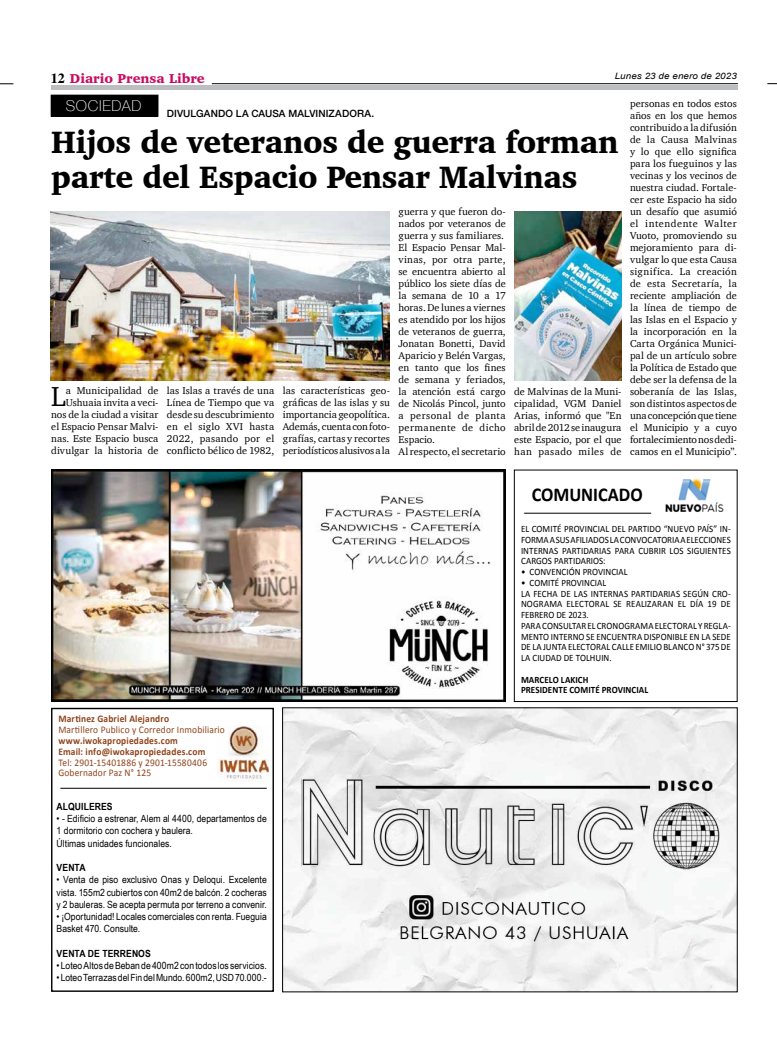
<style>
.page{position:relative;width:777px;height:1063px;background:#fff}
.page>*{position:absolute;margin:0;border:0;box-sizing:border-box;transform-origin:0 0}
.t1{font:900 31.6px/35px "Charter";letter-spacing:-.01em;color:#000;scale:.95 1}
.t2{font:28.1px "Charter";color:#000}
.t3{font:700 19.6px "Calibri";letter-spacing:-.005em;color:#000;scale:.93 1}
.t4{font:100 15px "Helvetica Neue";letter-spacing:.045em;color:#fff}
.t5{font:900 13.2px "Charter";color:#c80c5f}
.t6{font:10.2px/12px "Charter";letter-spacing:.005em;color:#000;text-align:justify}
.t7{font:10.2px/10.8px "Calibri";letter-spacing:.02em;color:#8f431a;scale:.93 1}
.t8{font:700 10.2px/10.8px "Calibri";letter-spacing:.02em;color:#8f431a;scale:.93 1}
.t9{font:500 10px "Helvetica Neue";letter-spacing:.01em;color:#000}
.t10{font:9.9px/12.2px "Arial Narrow";letter-spacing:.005em;color:#000;scale:1.06 1}
.t11{font:700 9.9px "Arial Narrow";letter-spacing:.01em;color:#000;scale:1.06 1}
.t12{font:9.7px/10.8px "Calibri";letter-spacing:.005em;color:#000;text-align:justify;scale:.93 1}
.t13{font:700 9.7px/10.8px "Calibri";letter-spacing:.01em;color:#000;scale:.93 1}
.t14{font:italic 8.8px "Arial";letter-spacing:.01em;color:#000;scale:1.11 1}
.s1{font-family:"Times";font-weight:700;font-size:14px;color:#000}
</style>
<div class="page">
<hr style="left:212px;top:83px;width:526px;height:1px;background:#000">
<svg style="left:0;top:84px;width:13px;height:1px"></svg>
<div style="left:51px;top:85px;width:686px;height:5px;background:#bcbec0"></div>
<div style="left:51px;top:708px;width:223px;height:284px;border:1px solid #000"></div>
<img style="left:218px;top:726px;width:50px;height:55px">
<hr style="left:60px;top:788px;width:207px;height:1px;background:#000">
<img style="left:284px;top:710px;width:451px;height:280px">
<img style="left:51px;top:470px;width:455px;height:232px">
<img style="left:665px;top:478px;width:59px;height:35px">
<div style="left:514px;top:470px;width:223px;height:232px;border:1px solid #000"></div>
<hr style="left:524px;top:513px;width:127px;height:1px;background:#000">
<div style="left:51px;top:95px;width:107px;height:21px;background:#000"></div>
<img style="left:51px;top:211px;width:339px;height:170px">
<img style="left:515px;top:211px;width:106px;height:170px">
<p class="t5" style="left:51px;top:70px;width:155px"><span class="s1">12</span> Diario Prensa Libre</p>
<p class="t14" style="left:615px;top:70px;width:111px">Lunes 23 de enero de 2023</p>
<h3 class="t4" style="left:66px;top:95px;width:77px">SOCIEDAD</h3>
<p class="t9" style="left:167px;top:106px;width:209px">DIVULGANDO LA CAUSA MALVINIZADORA.</p>
<h1 class="t1" style="left:51px;top:124px;width:598px">Hijos de veteranos de guerra forman parte del Espacio Pensar Malvinas</h1>
<p class="t6" style="left:51px;top:384px;width:109px;text-align:right">a Municipalidad de<br>Ushuaia invita a veci&shy;nos de la ciudad a visitar el Espacio Pensar Malvi&shy;nas. Este Espacio busca divulgar la historia de</p>
<p class="t6" style="left:167px;top:384px;width:109px">las Islas a través de una Línea de Tiempo que va desde su descubrimiento en el siglo XVI hasta 2022, pasando por el conflicto bélico de 1982,</p>
<p class="t6" style="left:283px;top:384px;width:109px">las características geo&shy;gráficas de las islas y su importancia geopolítica.<br>Además, cuenta con foto&shy;grafías, cartas y recortes periodísticos alusivos a la</p>
<h2 class="t2" style="left:51px;top:372px;width:16px">L</h2>
<p class="t6" style="left:398px;top:205px;width:109px;text-align:left">guerra y que fueron do&shy;nados por veteranos de guerra y sus familiares.<br>El Espacio Pensar Mal&shy;vinas, por otra parte, se encuentra abierto al público los siete días de la semana de 10 a 17 horas. De lunes a viernes es atendido por los hijos de veteranos de guerra,<br>Jonatan Bonetti, David<br>Aparicio y Belén Vargas, en tanto que los fines de semana y feriados, la atención está cargo de Nicolás Pincol, junto a personal de planta permanente de dicho<br>Espacio.<br>Al respecto, el secretario</p>
<p class="t6" style="left:514px;top:385px;width:109px">de Malvinas de la Muni&shy;cipalidad, VGM Daniel Arias, informó que "En abril de 2012 se inaugura este Espacio, por el que han pasado miles de</p>
<p class="t6" style="left:630px;top:97px;width:108px">personas en todos estos años en los que hemos contribuido a la difusión de la Causa Malvinas y lo que ello significa para los fueguinos y las vecinas y los vecinos de nuestra ciudad. Fortale&shy;cer este Espacio ha sido un desafío que asumió el intendente Walter Vuoto, promoviendo su mejoramiento para di&shy;vulgar lo que esta Causa significa. La creación de esta Secretaría, la reciente ampliación de la línea de tiempo de las Islas en el Espacio y la incorporación en la Carta Orgánica Munici&shy;pal de un artículo sobre la Política de Estado que debe ser la defensa de la soberanía de las Islas, son distintos aspectos de una concepción que tiene el Municipio y a cuyo fortalecimiento nos dedi&shy;camos en el Municipio”.</p>
<h3 class="t3" style="left:532px;top:483px;width:121px">COMUNICADO</h3>
<p class="t8" style="left:58px;top:713px;width:121px">Martinez Gabriel Alejandro</p>
<p class="t7" style="left:58px;top:724px;width:180px">Martillero Publico y Corredor Inmobiliario</p>
<p class="t8" style="left:58px;top:735px;width:159px">www.iwokapropiedades.com<br>Email: info@iwokapropiedades.com</p>
<p class="t7" style="left:58px;top:756px;width:161px">Tel: 2901-15401886 y 2901-15580406<br>Gobernador Paz N° 125</p>
<p class="t11" style="left:57px;top:799px;width:54px">ALQUILERES</p>
<p class="t10" style="left:57px;top:812px;width:200px">• - Edificio a estrenar, Alem al 4400, departamentos de<br>1 dormitorio con cochera y baulera.<br>Últimas unidades funcionales.</p>
<p class="t11" style="left:57px;top:860px;width:29px">VENTA</p>
<p class="t10" style="left:57px;top:873px;width:200px;text-align:justify">• Venta de piso exclusivo Onas y Deloqui. Excelente vista. 155m2 cubiertos con 40m2 de balcón. 2 cocheras y 2 bauleras. Se acepta permuta por terreno a convenir.</p>
<p class="t10" style="left:57px;top:910px;width:200px">• ¡Oportunidad! Locales comerciales con renta. Fueguia<br>Basket 470. Consulte.</p>
<p class="t11" style="left:57px;top:946px;width:90px">VENTA DE TERRENOS</p>
<p class="t10" style="left:57px;top:959px;width:200px">• Loteo Altos de Beban de 400m2 con todos los servicios.</p>
<p class="t10" style="left:57px;top:971px;width:200px">• Loteo Terrazas del Fin del Mundo. 600m2, USD 70.000.-</p>
<p class="t12" style="left:521px;top:523px;width:227px">EL COMITÉ PROVINCIAL DEL PARTIDO “NUEVO PAÍS” IN-FORMA A SUS AFILIADOS LA CONVOCATORIA A ELECCIONES INTERNAS PARTIDARIAS PARA CUBRIR LOS SIGUIENTES CARGOS PARTIDARIOS:</p>
<p class="t12" style="left:521px;top:566px;width:116px">• CONVENCIÓN PROVINCIAL</p>
<p class="t12" style="left:521px;top:577px;width:227px;text-align:left">• COMITÉ PROVINCIAL<br>LA FECHA DE LAS INTERNAS PARTIDARIAS SEGÚN CRO-NOGRAMA ELECTORAL SE REALIZARAN EL DÍA 19 DE FEBRERO DE 2023.<br>PARA CONSULTAR EL CRONOGRAMA ELECTORAL Y REGLA-MENTO INTERNO SE ENCUENTRA DISPONIBLE EN LA SEDE DE LA JUNTA ELECTORAL CALLE EMILIO BLANCO N° 375 DE LA CIUDAD DE TOLHUIN.</p>
<p class="t13" style="left:521px;top:674px;width:138px">MARCELO LAKICH<br>PRESIDENTE COMITÉ PROVINCIAL</p>
</div>
